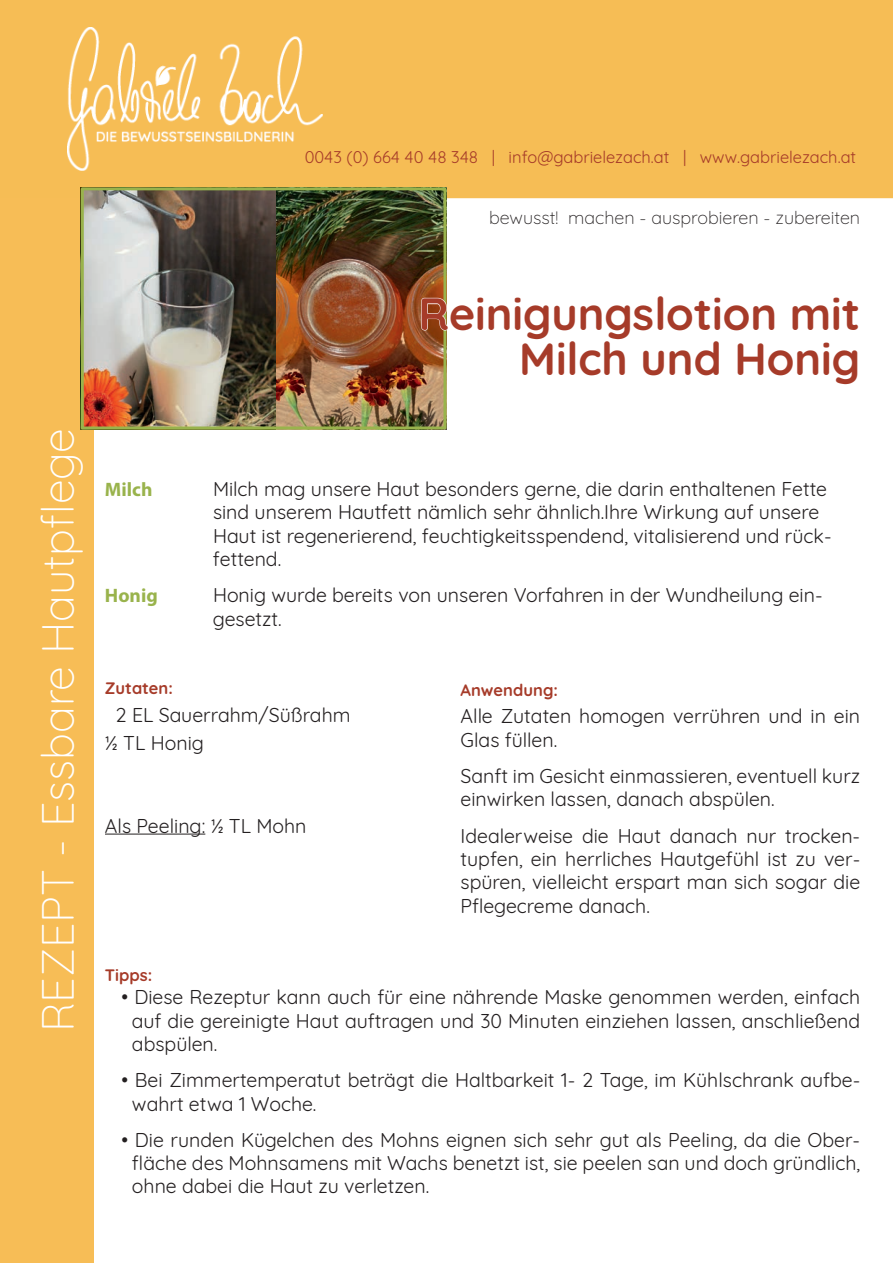
<style>
.page{position:relative;width:893px;height:1263px;background:#fff}
.page>*{position:absolute;margin:0;border:0;box-sizing:border-box;transform-origin:0 0}
.t1{font:700 45px/45px "Quicksand";color:#a63b29;text-align:right}
.t2{font:300 45px "Quicksand";color:#fff}
.t3{font:19.5px/23.4px "Quicksand";color:#231f20}
.t4{font:700 19.5px "Myriad Pro";color:#99b34c}
.t5{font:300 18px "Quicksand";color:#231f20}
.t6{font:16.5px "Quicksand";color:#a63b29}
.t7{font:700 16.5px "Quicksand";color:#a63b29}
.s1{color:#fff}
</style>
<div class="page">
<div style="left:0;top:198px;width:94px;height:1065px;background:#f7bd56"></div>
<div style="left:0;top:0;width:893px;height:198px;background:#f6bd55"></div>
<img style="left:68px;top:28px;width:254px;height:142px">
<hr style="left:105px;top:833px;width:100px;height:1px;background:#231f20">
<img style="left:276px;top:191px;width:166px;height:234px">
<img style="left:85px;top:191px;width:191px;height:234px">
<div style="left:81px;top:187px;width:365px;height:242px;border:3px solid #99b34c"></div>
<p class="t6" style="left:305px;top:144px;width:553px">0043 (0) 664 40 48 348 | info@gabrielezach.at | www.gabrielezach.at</p>
<p class="t5" style="left:489px;top:204px;width:373px">bewusst! machen - ausprobieren - zubereiten</p>
<h1 class="t2" style="left:23px;top:1032px;width:606px;rotate:-90deg">REZEPT - Essbare Hautpflege</h1>
<h1 class="t1" style="left:418px;top:288px;width:443px"><span class="s1">R</span>einigungslotion mit<br>Milch und Honig</h1>
<p class="t4" style="left:105px;top:476px;width:49px">Milch</p>
<p class="t3" style="left:213px;top:475px;width:620px">Milch mag unsere Haut besonders gerne, die darin enthaltenen Fette sind unserem Hautfett nämlich sehr ähnlich.Ihre Wirkung auf unsere Haut ist regenerierend, feuchtigkeitsspendend, vitalisierend und rück&shy;fettend.</p>
<p class="t4" style="left:105px;top:583px;width:54px">Honig</p>
<p class="t3" style="left:213px;top:581px;width:611px">Honig wurde bereits von unseren Vorfahren in der Wundheilung ein&shy;gesetzt.</p>
<p class="t7" style="left:105px;top:675px;width:69px">Zutaten:</p>
<p class="t3" style="left:105px;top:699px;width:247px;line-height:27.6px;text-indent:11px">2 EL Sauerrahm/Süßrahm ½ TL Honig</p>
<p class="t3" style="left:105px;top:812px;width:203px">Als Peeling: ½ TL Mohn</p>
<p class="t7" style="left:461px;top:676px;width:99px">Anwendung:</p>
<p class="t3" style="left:461px;top:703px;width:401px">Alle Zutaten homogen verrühren und in ein<br>Glas füllen.</p>
<p class="t3" style="left:461px;top:762px;width:401px">Sanft im Gesicht einmassieren, eventuell kurz einwirken lassen, danach abspülen.</p>
<p class="t3" style="left:461px;top:822px;width:401px;text-align:justify">Idealerweise die Haut danach nur trocken&shy;tupfen, ein herrliches Hautgefühl ist zu ver&shy;spüren, vielleicht erspart man sich sogar die Pflegecreme danach.</p>
<p class="t7" style="left:105px;top:961px;width:49px">Tipps:</p>
<p class="t3" style="left:132px;top:983px;width:730px;text-align:justify;text-indent:-10px">• Diese Rezeptur kann auch für eine nährende Maske genommen werden, einfach auf die gereinigte Haut auftragen und 30 Minuten einziehen lassen, anschließend abspülen.</p>
<p class="t3" style="left:132px;top:1066px;width:730px;text-indent:-10px">• Bei Zimmertemperatut beträgt die Haltbarkeit 1- 2 Tage, im Kühlschrank aufbe&shy;wahrt etwa 1 Woche.</p>
<p class="t3" style="left:132px;top:1126px;width:730px;text-align:justify;text-indent:-10px">• Die runden Kügelchen des Mohns eignen sich sehr gut als Peeling, da die Ober&shy;fläche des Mohnsamens mit Wachs benetzt ist, sie peelen san und doch gründlich, ohne dabei die Haut zu verletzen.</p>
</div>
